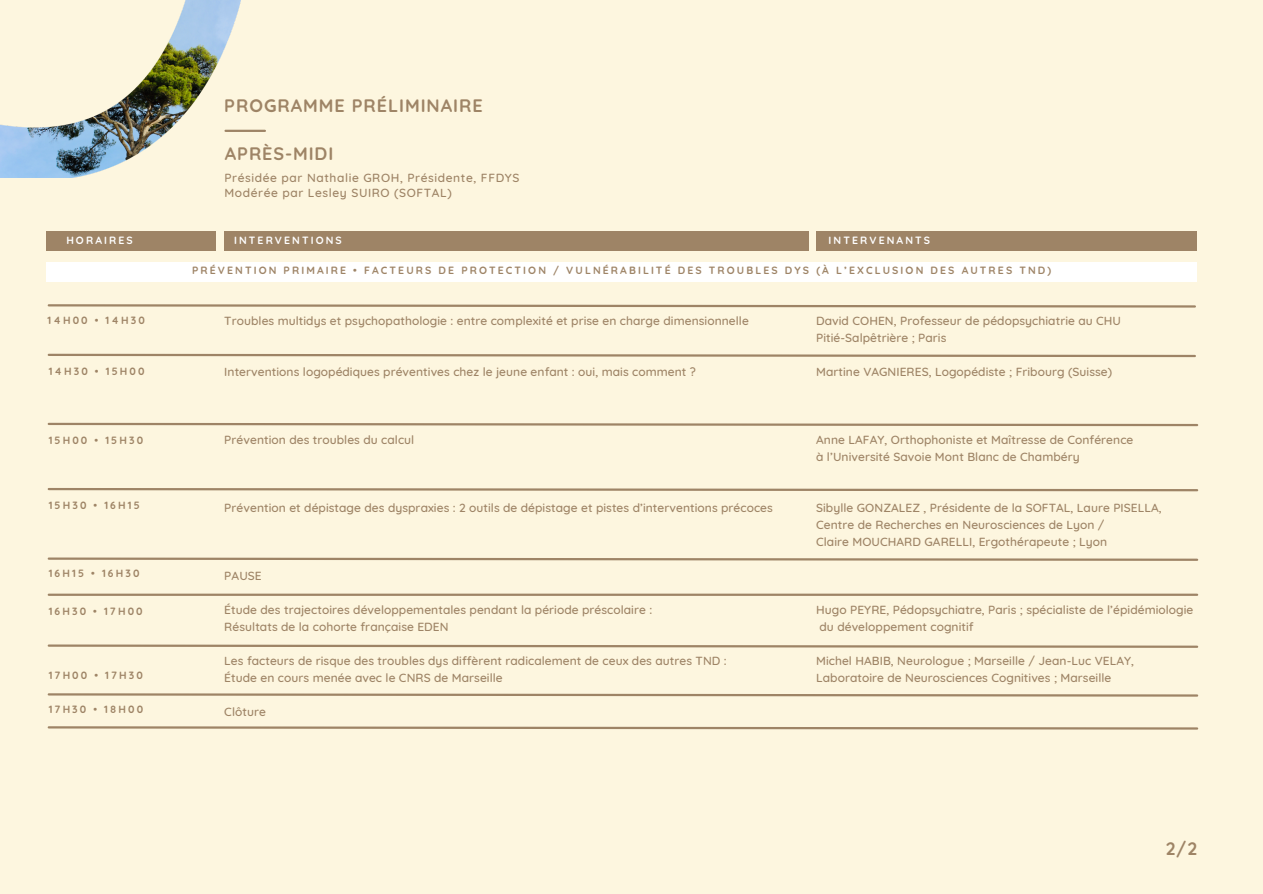
<style>
.page{position:relative;width:1263px;height:894px;background:#fff}
.page>*{position:absolute;margin:0;border:0;box-sizing:border-box;transform-origin:0 0}
.t1{font:700 18px "Quicksand";letter-spacing:.05em;color:#9e8466}
.t2{font:500 12px/17px "Quicksand";letter-spacing:.005em;color:#9e8466}
.t3{font:500 12px "Quicksand";letter-spacing:.05em;color:#9e8466}
.t4{font:700 10.5px "Quicksand";letter-spacing:.2em;color:#9e8466}
.t5{font:700 10.5px "Quicksand";letter-spacing:.2em;color:#fff}
</style>
<div class="page">
<div style="left:0;top:0;width:1263px;height:893px;background:#fdf6df"></div>
<img style="left:0;top:0;width:241px;height:178px">
<hr style="left:226px;top:130px;width:39px;height:2px;background:#9e8466">
<div style="left:46px;top:231px;width:170px;height:19px;background:#9e8466"></div>
<div style="left:225px;top:231px;width:584px;height:19px;background:#9e8466"></div>
<div style="left:816px;top:231px;width:381px;height:19px;background:#9e8466"></div>
<div style="left:46px;top:262px;width:1151px;height:19px;background:#fff"></div>
<svg style="left:47px;top:353px;width:1149px;height:5px"></svg>
<svg style="left:47px;top:422px;width:1152px;height:5px"></svg>
<svg style="left:47px;top:488px;width:1152px;height:4px"></svg>
<hr style="left:49px;top:593px;width:1148px;height:2px;background:#9e8466">
<svg style="left:47px;top:557px;width:1152px;height:4px"></svg>
<svg style="left:47px;top:644px;width:1152px;height:4px"></svg>
<svg style="left:47px;top:693px;width:1152px;height:4px"></svg>
<svg style="left:47px;top:726px;width:1152px;height:4px"></svg>
<svg style="left:47px;top:304px;width:1149px;height:4px"></svg>
<p class="t1" style="left:224px;top:94px;width:260px">PROGRAMME PRÉLIMINAIRE</p>
<p class="t1" style="left:225px;top:142px;width:110px">APRÈS-MIDI</p>
<p class="t3" style="left:224px;top:169px;width:297px">Présidée par Nathalie GROH, Présidente, FFDYS</p>
<p class="t3" style="left:224px;top:184px;width:229px">Modérée par Lesley SUIRO (SOFTAL)</p>
<p class="t5" style="left:66px;top:233px;width:68px">HORAIRES</p>
<p class="t5" style="left:234px;top:233px;width:109px">INTERVENTIONS</p>
<p class="t5" style="left:829px;top:233px;width:103px">INTERVENANTS</p>
<p class="t4" style="left:192px;top:264px;width:861px">PRÉVENTION PRIMAIRE • FACTEURS DE PROTECTION / VULNÉRABILITÉ DES TROUBLES DYS (À L’EXCLUSION DES AUTRES TND)</p>
<p class="t4" style="left:48px;top:313px;width:99px">14H00 • 14H30</p>
<p class="t2" style="left:224px;top:312px;width:526px">Troubles multidys et psychopathologie : entre complexité et prise en charge dimensionnelle</p>
<p class="t2" style="left:224px;top:363px;width:473px">Interventions logopédiques préventives chez le jeune enfant : oui, mais comment ?</p>
<p class="t2" style="left:816px;top:312px;width:306px">David COHEN, Professeur de pédopsychiatrie au CHU</p>
<p class="t2" style="left:816px;top:329px;width:132px">Pitié-Salpêtrière ; Paris</p>
<p class="t2" style="left:816px;top:363px;width:298px">Martine VAGNIERES, Logopédiste ; Fribourg (Suisse)</p>
<p class="t4" style="left:49px;top:364px;width:97px">14H30 • 15H00</p>
<p class="t4" style="left:49px;top:433px;width:96px">15H00 • 15H30</p>
<p class="t4" style="left:49px;top:498px;width:93px">15H30 • 16H15</p>
<p class="t4" style="left:49px;top:566px;width:92px">16H15 • 16H30</p>
<p class="t4" style="left:49px;top:604px;width:96px">16H30 • 17H00</p>
<p class="t4" style="left:49px;top:668px;width:96px">17H00 • 17H30</p>
<p class="t4" style="left:49px;top:702px;width:96px">17H30 • 18H00</p>
<p class="t2" style="left:224px;top:431px;width:191px">Prévention des troubles du calcul</p>
<p class="t2" style="left:224px;top:499px;width:550px">Prévention et dépistage des dyspraxies : 2 outils de dépistage et pistes d’interventions précoces</p>
<p class="t2" style="left:224px;top:567px;width:39px">PAUSE</p>
<p class="t2" style="left:224px;top:601px;width:429px">Étude des trajectoires développementales pendant la période préscolaire :</p>
<p class="t2" style="left:224px;top:618px;width:226px">Résultats de la cohorte française EDEN</p>
<p class="t2" style="left:224px;top:652px;width:504px">Les facteurs de risque des troubles dys diffèrent radicalement de ceux des autres TND :</p>
<p class="t2" style="left:224px;top:669px;width:280px">Étude en cours menée avec le CNRS de Marseille</p>
<p class="t2" style="left:224px;top:703px;width:43px">Clôture</p>
<p class="t2" style="left:816px;top:431px;width:319px">Anne LAFAY, Orthophoniste et Maîtresse de Conférence</p>
<p class="t2" style="left:816px;top:448px;width:265px">à l’Université Savoie Mont Blanc de Chambéry</p>
<p class="t2" style="left:816px;top:499px;width:347px">Sibylle GONZALEZ , Présidente de la SOFTAL, Laure PISELLA,<br>Centre de Recherches en Neurosciences de Lyon /</p>
<p class="t2" style="left:816px;top:533px;width:293px">Claire MOUCHARD GARELLI, Ergothérapeute ; Lyon</p>
<p class="t2" style="left:816px;top:601px;width:379px">Hugo PEYRE, Pédopsychiatre, Paris ; spécialiste de l’épidémiologie</p>
<p class="t2" style="left:819px;top:618px;width:156px">du développement cognitif</p>
<p class="t2" style="left:816px;top:652px;width:320px">Michel HABIB, Neurologue ; Marseille / Jean-Luc VELAY,</p>
<p class="t2" style="left:816px;top:669px;width:297px">Laboratoire de Neurosciences Cognitives ; Marseille</p>
<p class="t1" style="left:1166px;top:836px;width:33px">2/2</p>
</div>
